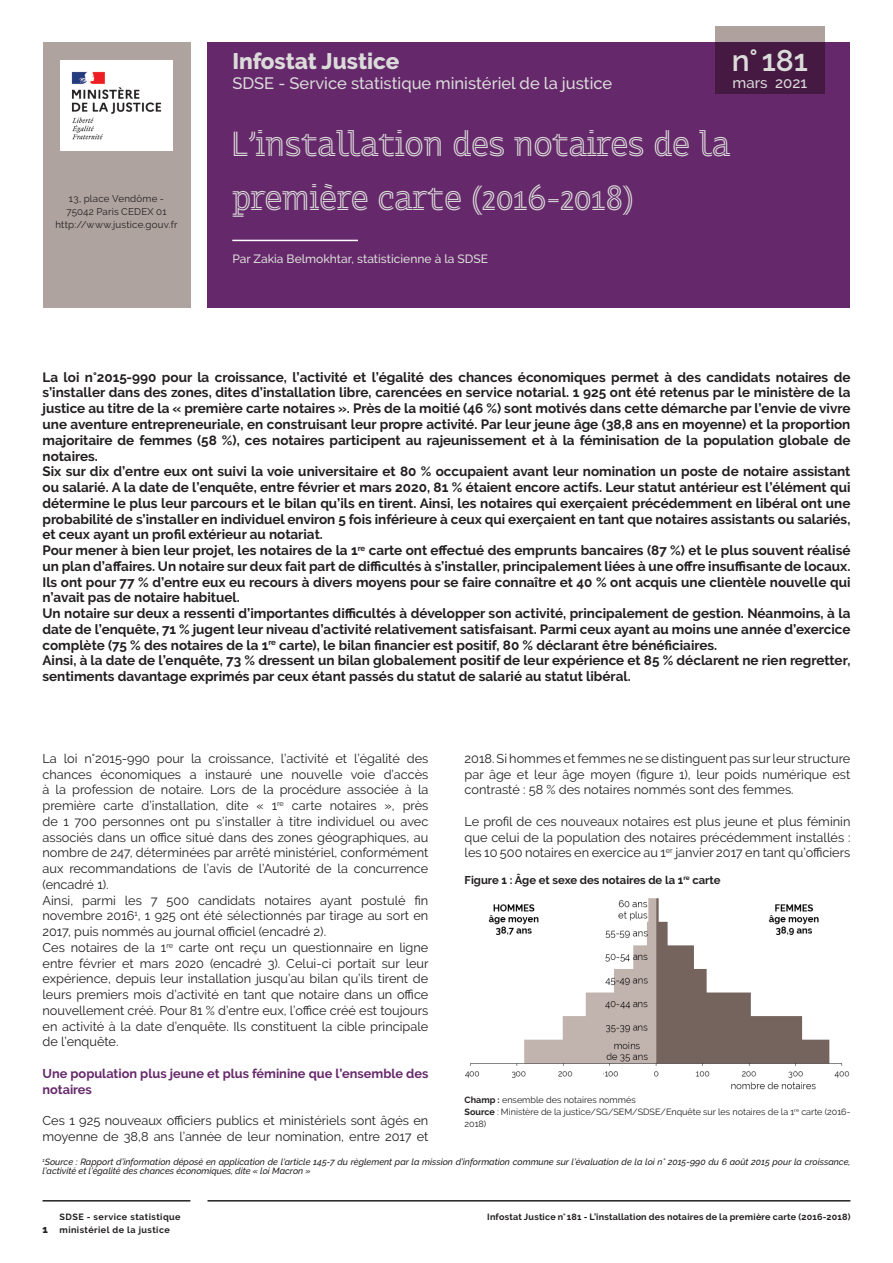
<style>
.page{position:relative;width:893px;height:1263px;background:#fff}
.page>*{position:absolute;margin:0;border:0;box-sizing:border-box;transform-origin:0 0}
.t1{font:37.5px/54px "Themis Display";color:#dbdcda}
.t2{font:600 30px "Raleway";color:#dbdcda}
.t3{font:800 22.5px "Raleway";color:#dbdcda}
.t4{font:500 16.5px "Raleway";color:#dbdcda}
.t5{font:500 15px "Raleway";color:#dbdcda}
.chapô{font:700 13.5px/15.8px "Raleway";color:#231f20;text-align:justify}
.texte_principal{font:12.75px/15.8px "Raleway";color:#231f20;text-align:justify}
.titres_paragraphes{font:700 12.75px/15.8px "Raleway";color:#66296b}
.t6{font:500 12px "Raleway";color:#dbdcda}
.Titre_figure{font:700 11.25px "Raleway";color:#231f20}
.t7{font:800 10.5px "Raleway";color:#231f20}
.Texte_courant{font:9.75px/12.8px "Raleway";letter-spacing:.02em;color:#231f20}
.note_de_bas_de_page{font:italic 500 9px/9px "Raleway";color:#231f20}
.légende{font:9px/12px "Raleway";color:#231f20}
.t8{font:700 9px "Raleway";letter-spacing:.025em;color:#231f20}
.t9{font:700 9px "Raleway";letter-spacing:.05em;color:#231f20}
.s1{font-weight:700}
</style>
<div class="page">
<div style="left:207px;top:43px;width:643px;height:265px;background:#65286a"></div>
<div style="left:43px;top:43px;width:147px;height:265px;background:#afa39f"></div>
<img style="left:61px;top:60px;width:111px;height:91px">
<svg style="left:715px;top:27px;width:110px;height:67px;background:#5c3755"></svg>
<img style="left:465px;top:898px;width:385px;height:192px">
<hr style="left:232px;top:240px;width:126px;height:1px;background:#fff">
<hr style="left:43px;top:1200px;width:147px;height:1px;background:#231f20">
<hr style="left:207px;top:1200px;width:643px;height:1px;background:#231f20">
<p class="Texte_courant" style="left:66px;top:192px;width:102px">13, place Vendôme -<br>75042 Paris CEDEX 01</p>
<p class="Texte_courant" style="left:55px;top:218px;width:124px">http://www.justice.gouv.fr</p>
<h3 class="t3" style="left:232px;top:49px;width:169px">Infostat Justice</h3>
<p class="t4" style="left:232px;top:74px;width:382px">SDSE - Service statistique ministériel de la justice</p>
<p class="t2" style="left:732px;top:43px;width:78px">n° 181</p>
<p class="t5" style="left:732px;top:74px;width:76px">mars 2021</p>
<p class="t1" style="left:232px;top:116px;width:499px">L’installation des notaires de la première carte (2016-2018)</p>
<p class="t6" style="left:232px;top:252px;width:257px">Par Zakia Belmokhtar, statisticienne à la SDSE</p>
<p class="chapô" style="left:43px;top:369px;width:809px">La loi n°2015-990 pour la croissance, l’activité et l’égalité des chances économiques permet à des candidats notaires de s’installer dans des zones, dites d’installation libre, carencées en service notarial. 1 925 ont été retenus par le ministère de la justice au titre de la « première carte notaires ». Près de la moitié (46 %) sont motivés dans cette démarche par l’envie de vivre une aventure entrepreneuriale, en construisant leur propre activité. Par leur jeune âge (38,8 ans en moyenne) et la proportion majoritaire de femmes (58 %), ces notaires participent au rajeunissement et à la féminisation de la population globale de notaires.</p>
<p class="chapô" style="left:43px;top:464px;width:809px">Six sur dix d’entre eux ont suivi la voie universitaire et 80 % occupaient avant leur nomination un poste de notaire assistant ou salarié. A la date de l’enquête, entre février et mars 2020, 81 % étaient encore actifs. Leur statut antérieur est l’élément qui détermine le plus leur parcours et le bilan qu’ils en tirent. Ainsi, les notaires qui exerçaient précédemment en libéral ont une probabilité de s’installer en individuel environ 5 fois inférieure à ceux qui exerçaient en tant que notaires assistants ou salariés, et ceux ayant un profil extérieur au notariat.</p>
<p class="chapô" style="left:43px;top:542px;width:809px">Pour mener à bien leur projet, les notaires de la 1<sup>re</sup> carte ont effectué des emprunts bancaires (87 %) et le plus souvent réalisé un plan d’affaires. Un notaire sur deux fait part de difficultés à s’installer, principalement liées à une offre insuffisante de locaux.<br>Ils ont pour 77 % d’entre eux eu recours à divers moyens pour se faire connaître et 40 % ont acquis une clientèle nouvelle qui n’avait pas de notaire habituel.</p>
<p class="chapô" style="left:43px;top:605px;width:809px">Un notaire sur deux a ressenti d’importantes difficultés à développer son activité, principalement de gestion. Néanmoins, à la date de l’enquête, 71 % jugent leur niveau d’activité relativement satisfaisant. Parmi ceux ayant au moins une année d’exercice complète (75 % des notaires de la 1<sup>re</sup> carte), le bilan financier est positif, 80 % déclarant être bénéficiaires.</p>
<p class="chapô" style="left:43px;top:653px;width:809px">Ainsi, à la date de l’enquête, 73 % dressent un bilan globalement positif de leur expérience et 85 % déclarent ne rien regretter, sentiments davantage exprimés par ceux étant passés du statut de salarié au statut libéral.</p>
<p class="texte_principal" style="left:43px;top:750px;width:387px">La loi n°2015-990 pour la croissance, l’activité et l’égalité des chances économiques a instauré une nouvelle voie d’accès à la profession de notaire. Lors de la procédure associée à la première carte d’installation, dite « 1<sup>re</sup> carte notaires », près de 1 700 personnes ont pu s’installer à titre individuel ou avec associés dans un office situé dans des zones géographiques, au nombre de 247, déterminées par arrêté ministériel, conformément aux recommandations de l’avis de l’Autorité de la concurrence (encadré 1).</p>
<p class="texte_principal" style="left:43px;top:892px;width:387px">Ainsi, parmi les 7 500 candidats notaires ayant postulé fin novembre 2016<sup>1</sup>, 1 925 ont été sélectionnés par tirage au sort en 2017, puis nommés au journal officiel (encadré 2).</p>
<p class="texte_principal" style="left:43px;top:939px;width:388px">Ces notaires de la 1<sup>re</sup> carte ont reçu un questionnaire en ligne entre février et mars 2020 (encadré 3). Celui-ci portait sur leur expérience, depuis leur installation jusqu’au bilan qu’ils tirent de leurs premiers mois d’activité en tant que notaire dans un office nouvellement créé. Pour 81 % d’entre eux, l’office créé est toujours en activité à la date d’enquête. Ils constituent la cible principale de l’enquête.</p>
<p class="titres_paragraphes" style="left:43px;top:1065px;width:387px">Une population plus jeune et plus féminine que l’ensemble des notaires</p>
<p class="texte_principal" style="left:43px;top:1113px;width:387px">Ces 1 925 nouveaux officiers publics et ministériels sont âgés en moyenne de 38,8 ans l’année de leur nomination, entre 2017 et</p>
<p class="texte_principal" style="left:465px;top:750px;width:387px">2018. Si hommes et femmes ne se distinguent pas sur leur structure par âge et leur âge moyen (figure 1), leur poids numérique est contrasté : 58 % des notaires nommés sont des femmes.</p>
<p class="texte_principal" style="left:465px;top:813px;width:387px">Le profil de ces nouveaux notaires est plus jeune et plus féminin que celui de la population des notaires précédemment installés : les 10 500 notaires en exercice au 1<sup>er</sup> janvier 2017 en tant qu’officiers</p>
<p class="Titre_figure" style="left:465px;top:873px;width:257px">Figure 1 : Âge et sexe des notaires de la 1<sup>re</sup> carte</p>
<p class="légende" style="left:465px;top:1093px;width:173px"><span class="s1">Champ :</span> ensemble des notaires nommés</p>
<p class="légende" style="left:465px;top:1105px;width:387px"><span class="s1">Source</span> : Ministère de la justice/SG/SEM/SDSE/Enquête sur les notaires de la 1<sup>re</sup> carte (2016-<br>2018)</p>
<p class="note_de_bas_de_page" style="left:43px;top:1157px;width:809px"><sup>1</sup>Source : Rapport d’information déposé en application de l’article 145-7 du règlement par la mission d’information commune sur l’évaluation de la loi n° 2015-990 du 6 août 2015 pour la croissance, l’activité et l’égalité des chances économiques, dite « loi Macron »</p>
<p class="t7" style="left:43px;top:1223px;width:7px">1</p>
<p class="t9" style="left:60px;top:1212px;width:123px">SDSE - service statistique</p>
<p class="t8" style="left:487px;top:1212px;width:365px">Infostat Justice n°181 - L’installation des notaires de la première carte (2016-2018)</p>
<p class="t9" style="left:60px;top:1224px;width:112px">ministériel de la justice</p>
</div>
